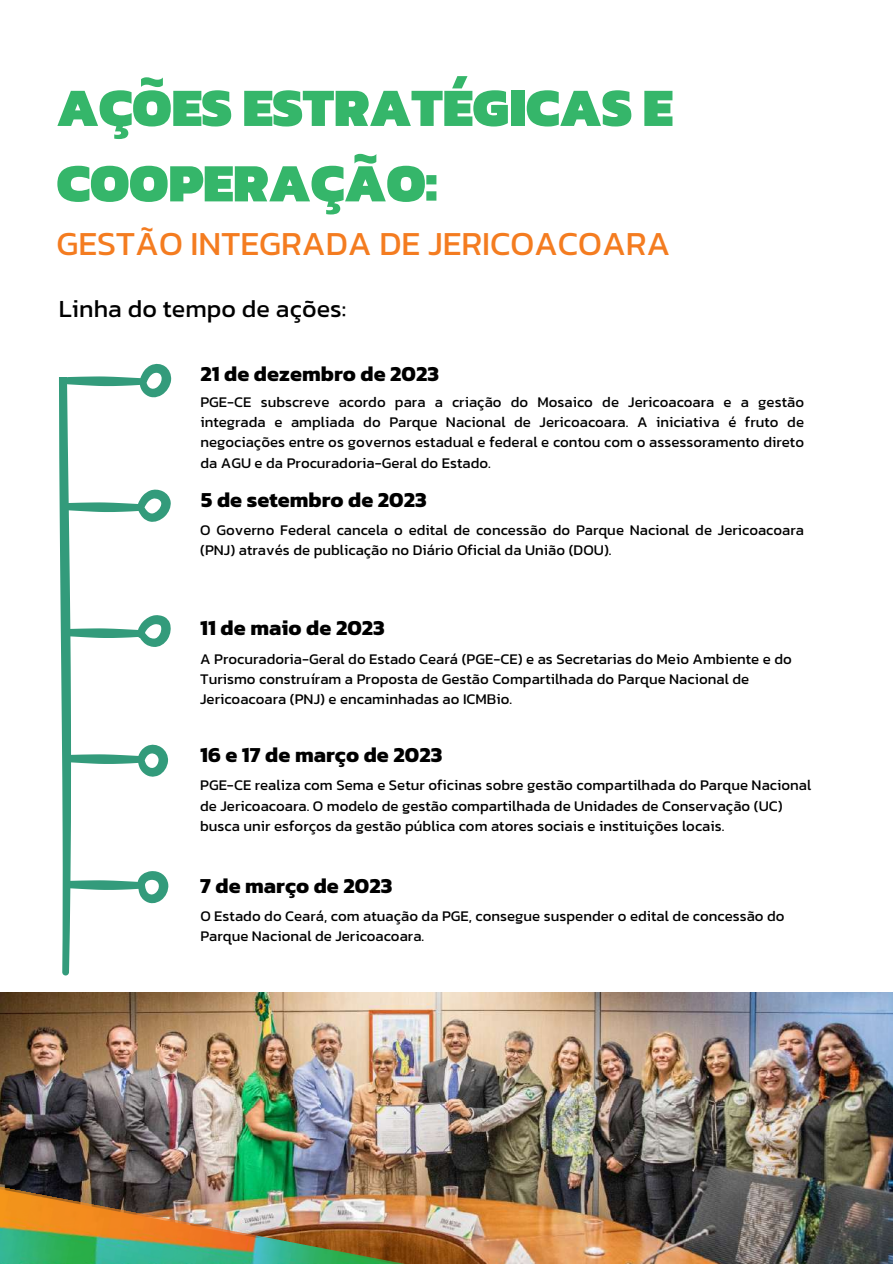
<style>
.page{position:relative;width:893px;height:1264px;background:#fff}
.page>*{position:absolute;margin:0;border:0;box-sizing:border-box;transform-origin:0 0}
.t1{font:900 54.45px/75.4px "Kanit";letter-spacing:-.005em;color:#35b66a}
.t2{font:34.2px "Kanit";letter-spacing:-.005em;color:#f47c20}
.t3{font:25.05px "Kanit";color:#000}
.t4{font:700 21.75px "Kanit";color:#000}
.t5{font:15px/20.2px "Kanit";color:#000}
</style>
<div class="page">
<svg style="left:59px;top:363px;width:112px;height:612px"></svg>
<div style="left:0;top:134px;width:115px;height:237px;background:#fff"></div>
<div style="left:0;top:226px;width:68px;height:151px;background:#fff"></div>
<img style="left:0;top:992px;width:892px;height:271px">
<img style="left:0;top:1180px;width:416px;height:83px">
<h1 class="t1" style="left:57px;top:69px;width:617px">AÇÕES ESTRATÉGICAS E<br>COOPERAÇÃO:</h1>
<h2 class="t2" style="left:57px;top:217px;width:615px">GESTÃO INTEGRADA DE JERICOACOARA</h2>
<h3 class="t3" style="left:59px;top:289px;width:289px">Linha do tempo de ações:</h3>
<h3 class="t4" style="left:200px;top:357px;width:240px">21 de dezembro de 2023</h3>
<p class="t5" style="left:200px;top:391px;width:605px;text-align:justify">PGE-CE subscreve acordo para a criação do Mosaico de Jericoacoara e a gestão integrada e ampliada do Parque Nacional de Jericoacoara. A iniciativa é fruto de negociações entre os governos estadual e federal e contou com o assessoramento direto da AGU e da Procuradoria-Geral do Estado.</p>
<h3 class="t4" style="left:201px;top:483px;width:227px">5 de setembro de 2023</h3>
<p class="t5" style="left:200px;top:519px;width:605px">O Governo Federal cancela o edital de concessão do Parque Nacional de Jericoacoara (PNJ) através de publicação no Diário Oficial da União (DOU).</p>
<h3 class="t4" style="left:200px;top:611px;width:186px">11 de maio de 2023</h3>
<p class="t5" style="left:200px;top:648px;width:593px">A Procuradoria-Geral do Estado Ceará (PGE-CE) e as Secretarias do Meio Ambiente e do<br>Turismo construíram a Proposta de Gestão Compartilhada do Parque Nacional de<br>Jericoacoara (PNJ) e encaminhadas ao ICMBio.</p>
<h3 class="t4" style="left:200px;top:738px;width:243px">16 e 17 de março de 2023</h3>
<p class="t5" style="left:200px;top:775px;width:612px">PGE-CE realiza com Sema e Setur oficinas sobre gestão compartilhada do Parque Nacional de Jericoacoara. O modelo de gestão compartilhada de Unidades de Conservação (UC) busca unir esforços da gestão pública com atores sociais e instituições locais.</p>
<h3 class="t4" style="left:200px;top:869px;width:194px">7 de março de 2023</h3>
<p class="t5" style="left:200px;top:905px;width:585px">O Estado do Ceará, com atuação da PGE, consegue suspender o edital de concessão do<br>Parque Nacional de Jericoacoara.</p>
</div>
